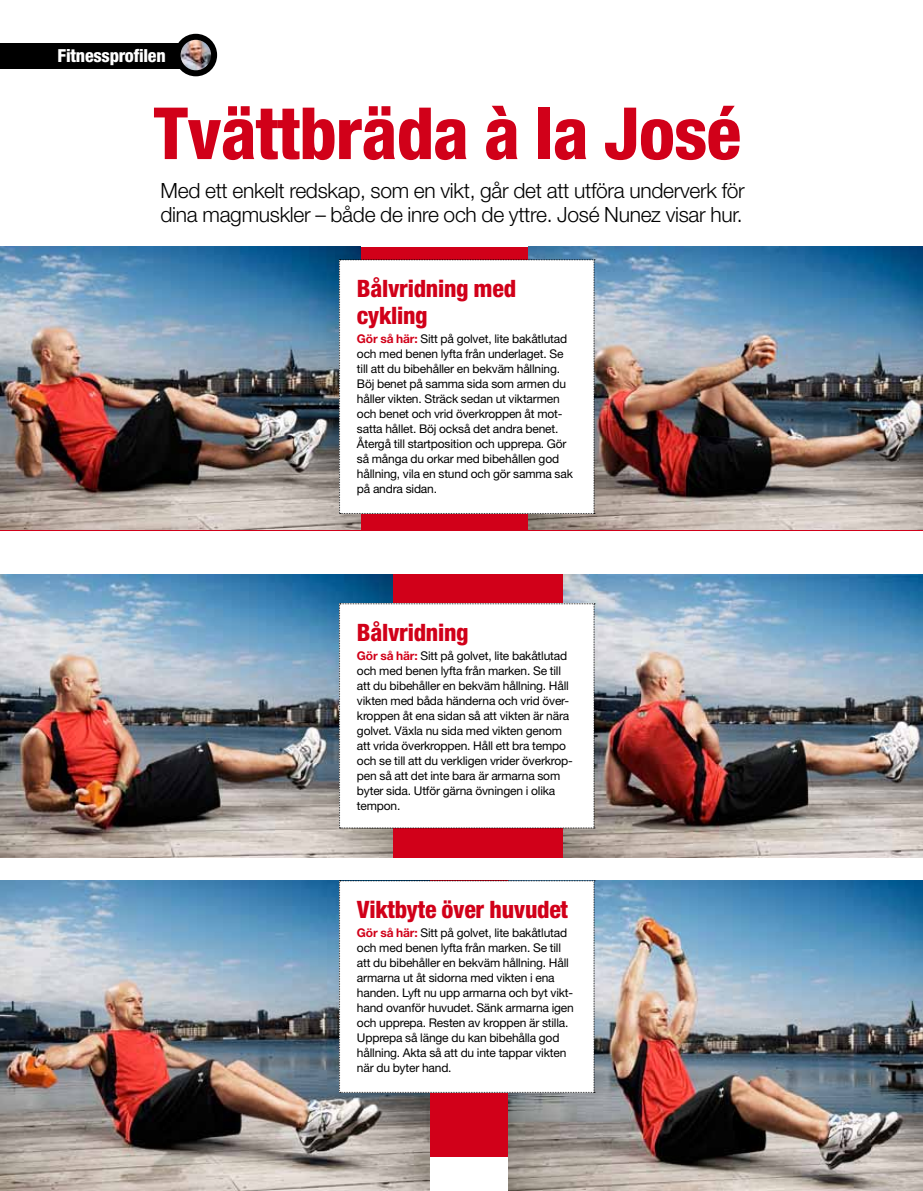
<style>
.page{position:relative;width:923px;height:1191px;background:#fff}
.page>*{position:absolute;margin:0;border:0;box-sizing:border-box;transform-origin:0 0}
.t1{font:800 condensed 72px "Helvetica Neue LT";letter-spacing:-.015em;color:#d10019}
.t2{font:800 condensed 24px/27px "Helvetica Neue LT";letter-spacing:-.015em;color:#d10019}
.t3{font:300 21px/24px "Helvetica Neue";letter-spacing:-.015em;color:#000}
.t4{font:800 condensed 18px "Helvetica Neue LT";letter-spacing:-.015em;color:#fff}
.t5{font:12px/15px "Helvetica Neue";letter-spacing:-.015em;color:#000}
.s1{font-weight:700;color:#d10019}
</style>
<div class="page">
<div style="left:0;top:574px;width:923px;height:284px;background:#d10019"></div>
<img style="left:0;top:247px;width:360px;height:283px">
<img style="left:529px;top:247px;width:394px;height:283px">
<img style="left:0;top:574px;width:392px;height:283px">
<img style="left:564px;top:574px;width:359px;height:283px">
<img style="left:0;top:880px;width:429px;height:311px">
<img style="left:508px;top:880px;width:415px;height:311px">
<svg style="left:339px;top:259px;width:256px;height:255px"></svg>
<div style="left:339px;top:603px;width:256px;height:225px;background:#fff"></div>
<svg style="left:339px;top:880px;width:256px;height:213px"></svg>
<div style="left:0;top:43px;width:181px;height:26px;background:#000"></div>
<img style="left:178px;top:37px;width:36px;height:36px;border-radius:18px">
<div style="left:175px;top:34px;width:42px;height:42px;border:6px solid #000;border-radius:50%"></div>
<h3 class="t4" style="left:58px;top:44px;width:110px">Fitnessprofilen</h3>
<h1 class="t1" style="left:153px;top:89px;width:589px">Tvättbräda à la José</h1>
<h3 class="t3" style="left:161px;top:178px;width:586px">Med ett enkelt redskap, som en vikt, går det att utföra underverk för dina magmuskler – både de inre och de yttre. José Nunez visar hur.</h3>
<h2 class="t2" style="left:357px;top:274px;width:161px">Bålvridning med cykling</h2>
<p class="t5" style="left:357px;top:331px;width:217px"><span class="s1">Gör så här:</span> Sitt på golvet, lite bakåtlutad och med benen lyfta från underlaget. Se till att du bibehåller en bekväm hållning.<br>Böj benet på samma sida som armen du håller vikten. Sträck sedan ut viktarmen och benet och vrid överkroppen åt mot&shy;satta hållet. Böj också det andra benet.<br>Återgå till startposition och upprepa. Gör så många du orkar med bibehållen god hållning, vila en stund och gör samma sak på andra sidan.</p>
<h2 class="t2" style="left:357px;top:618px;width:113px">Bålvridning</h2>
<p class="t5" style="left:357px;top:648px;width:217px"><span class="s1">Gör så här:</span> Sitt på golvet, lite bakåtlutad och med benen lyfta från marken. Se till att du bibehåller en bekväm hållning. Håll vikten med båda händerna och vrid över&shy;kroppen åt ena sidan så att vikten är nära golvet. Växla nu sida med vikten genom att vrida överkroppen. Håll ett bra tempo och se till att du verkligen vrider överkrop&shy;pen så att det inte bara är armarna som byter sida. Utför gärna övningen i olika tempon.</p>
<h2 class="t2" style="left:357px;top:895px;width:213px">Viktbyte över huvudet</h2>
<p class="t5" style="left:357px;top:925px;width:218px"><span class="s1">Gör så här:</span> Sitt på golvet, lite bakåtlutad och med benen lyfta från marken. Se till att du bibehåller en bekväm hållning. Håll armarna ut åt sidorna med vikten i ena handen. Lyft nu upp armarna och byt vikt&shy;hand ovanför huvudet. Sänk armarna igen och upprepa. Resten av kroppen är stilla.<br>Upprepa så länge du kan bibehålla god hållning. Akta så att du inte tappar vikten när du byter hand.</p>
</div>
